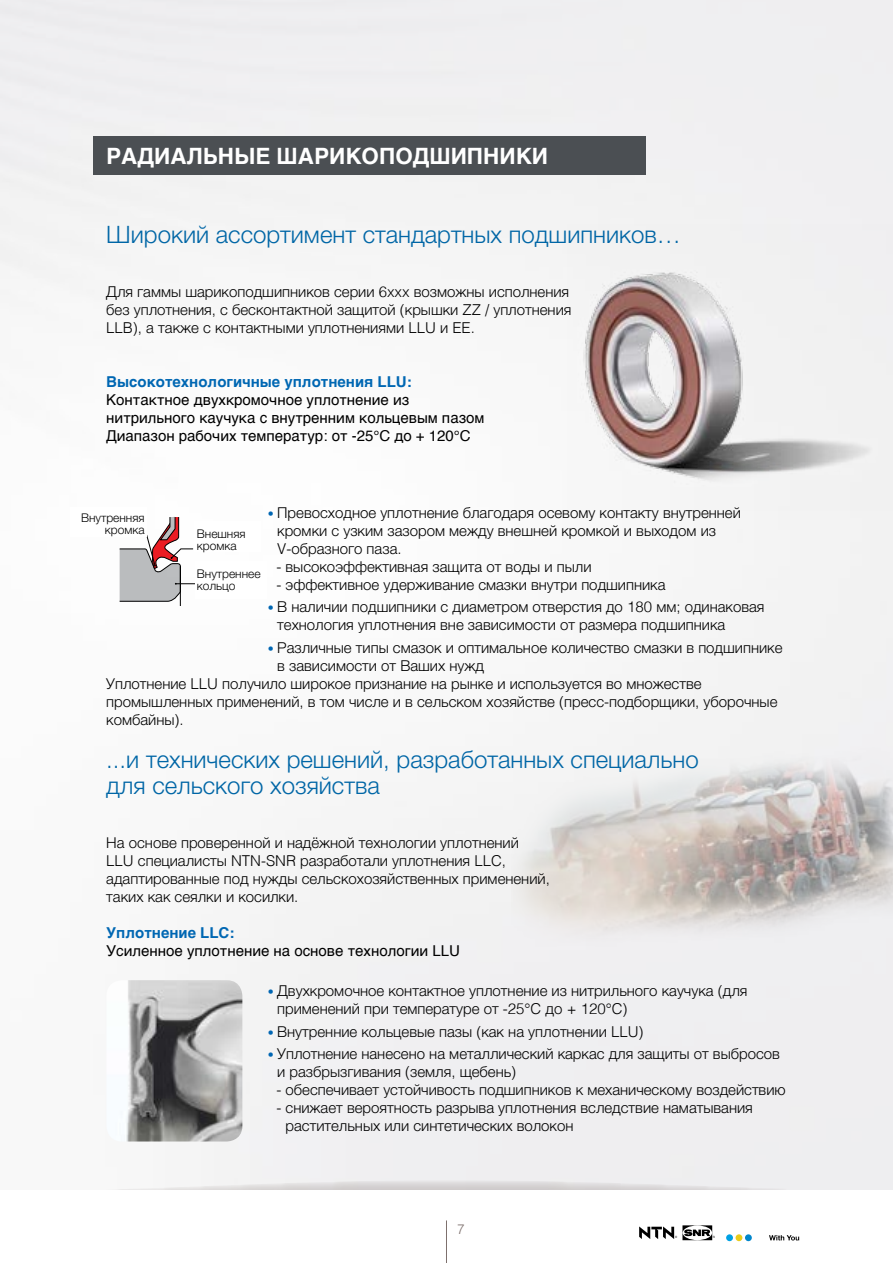
<style>
.page{position:relative;width:893px;height:1263px;background:#fff}
.page>*{position:absolute;margin:0;border:0;box-sizing:border-box;transform-origin:0 0}
.t1{font:300 24px/25.5px "Helvetica";color:#0066a6}
.t2{font:700 22.5px "Helvetica";color:#fff}
.t3{font:300 15px/18px "Helvetica";color:#000}
.t4{font:15px/18px "Helvetica";color:#000}
.t5{font:700 15px "Helvetica";color:#0067b3}
.t6{font:300 13.5px "Helvetica";color:#7d706d}
.t7{font:300 12px/12px "Helvetica";color:#000}
.t8{font:condensed 11.25px/11.2px "Helvetica Neue";color:#000}
.s1{font-size:12px;color:#0066b3}
</style>
<div class="page">
<div style="left:1px;top:0;width:892px;height:1190px;background:#f4f4f4"></div>
<hr style="left:0;top:0;width:1px;height:1263px;background:#dcddde">
<hr style="left:0;top:1190px;width:872px;height:1px;background:#a79d9a">
<div style="left:0;top:1191px;width:893px;height:72px;background:#fff"></div>
<hr style="left:446px;top:1220px;width:1px;height:43px;background:#7d706d">
<svg style="left:106px;top:1180px;width:693px;height:60px"></svg>
<div style="left:726px;top:1234px;width:7px;height:7px;background:#00a1e4;border-radius:50%"></div>
<div style="left:745px;top:1234px;width:7px;height:7px;background:#0086cc;border-radius:50%"></div>
<div style="left:735px;top:1234px;width:7px;height:7px;background:#eacc1b;border-radius:50%"></div>
<img style="left:512px;top:681px;width:381px;height:269px">
<div style="left:94px;top:136px;width:552px;height:38px;background:#4b4f53"></div>
<hr style="left:180px;top:566px;width:1px;height:40px;background:#000">
<hr style="left:176px;top:583px;width:35px;height:1px;background:#000">
<svg style="left:119px;top:517px;width:74px;height:85px"></svg>
<img style="left:106px;top:980px;width:136px;height:161px">
<img style="left:568px;top:224px;width:325px;height:286px">
<div style="left:70px;top:507px;width:77px;height:29px;background:#fff"></div>
<div style="left:195px;top:521px;width:66px;height:31px;background:#fff"></div>
<div style="left:195px;top:561px;width:72px;height:38px;background:#fff"></div>
<h2 class="t2" style="left:106px;top:137px;width:81px">Радиаль</h2>
<h2 class="t2" style="left:218px;top:137px;width:332px">ные шарикоподшипники</h2>
<h1 class="t1" style="left:106px;top:220px;width:576px">Широкий ассортимент стандартных подшипников…</h1>
<p class="t3" style="left:106px;top:282px;width:467px">Для гаммы шарикоподшипников серии 6xxx возможны исполнения без уплотнения, с бесконтактной защитой (крышки ZZ / уплотнения<br>LLB), а также с контактными уплотнениями LLU и EE.</p>
<p class="t5" style="left:106px;top:370px;width:307px">Высокотехнологичные уплотнения LLU:</p>
<p class="t4" style="left:106px;top:391px;width:380px">Контактное двухкромочное уплотнение из нитрильного каучука с внутренним кольцевым пазом<br>Диапазон рабочих температур: от -25°C до + 120°C</p>
<p class="t3" style="left:277px;top:502px;width:465px;text-indent:-9px"><span class="s1">•</span> Превосходное уплотнение благодаря осевому контакту внутренней кромки с узким зазором между внешней кромкой и выходом из<br>V-образного паза.</p>
<p class="t3" style="left:276px;top:556px;width:317px">- высокоэффективная защита от воды и пыли</p>
<p class="t3" style="left:276px;top:574px;width:391px">- эффективное удерживание смазки внутри подшипника</p>
<p class="t3" style="left:277px;top:597px;width:489px;text-indent:-9px"><span class="s1">•</span> В наличии подшипники с диаметром отверстия до 180 мм; одинаковая технология уплотнения вне зависимости от размера подшипника</p>
<p class="t3" style="left:268px;top:637px;width:516px"><span class="s1">•</span> Различные типы смазок и оптимальное количество смазки в подшипнике</p>
<p class="t3" style="left:277px;top:655px;width:208px">в зависимости от Ваших нужд</p>
<p class="t3" style="left:106px;top:673px;width:597px">Уплотнение LLU получило широкое признание на рынке и используется во множестве</p>
<p class="t3" style="left:106px;top:691px;width:673px">промышленных применений, в том числе и в сельском хозяйстве (пресс-подборщики, уборочные</p>
<p class="t3" style="left:106px;top:709px;width:79px">комбайны).</p>
<h1 class="t1" style="left:106px;top:745px;width:594px">...и технических решений, разработанных специально для сельского хозяйства</h1>
<p class="t3" style="left:106px;top:832px;width:445px">На основе проверенной и надёжной технологии уплотнений LLU специалисты NTN-SNR разработали уплотнения LLC, адаптированные под нужды сельскохозяйственных применений, таких как сеялки и косилки.</p>
<p class="t5" style="left:106px;top:920px;width:130px">Уплотнение LLC:</p>
<p class="t4" style="left:106px;top:942px;width:355px">Усиленное уплотнение на основе технологии LLU</p>
<p class="t3" style="left:277px;top:981px;width:472px;text-indent:-9px"><span class="s1">•</span> Двухкромочное контактное уплотнение из нитрильного каучука (для применений при температуре от -25°C до + 120°C)</p>
<p class="t3" style="left:268px;top:1021px;width:377px"><span class="s1">•</span> Внутренние кольцевые пазы (как на уплотнении LLU)</p>
<p class="t3" style="left:277px;top:1044px;width:504px;text-indent:-9px"><span class="s1">•</span> Уплотнение нанесено на металлический каркас для защиты от выбросов и разбрызгивания (земля, щебень)</p>
<p class="t3" style="left:276px;top:1080px;width:511px">- обеспечивает устойчивость подшипников к механическому воздействию</p>
<p class="t3" style="left:286px;top:1098px;width:469px;text-indent:-9px">- снижает вероятность разрыва уплотнения вследствие наматывания растительных или синтетических волокон</p>
<p class="t8" style="left:107px;top:512px;width:41px;text-align:right">Lèvre intérieure</p>
<p class="t7" style="left:81px;top:511px;width:65px;text-align:right">Внутренняя кромка</p>
<p class="t7" style="left:197px;top:526px;width:50px">Внешняя кромка</p>
<p class="t7" style="left:197px;top:567px;width:65px">Внутреннее кольцо</p>
<p class="t8" style="left:195px;top:528px;width:43px">Lèvre extérieure</p>
<p class="t8" style="left:214px;top:563px;width:41px">Bague intérieure</p>
<p class="t6" style="left:457px;top:1218px;width:9px">7</p>
</div>
